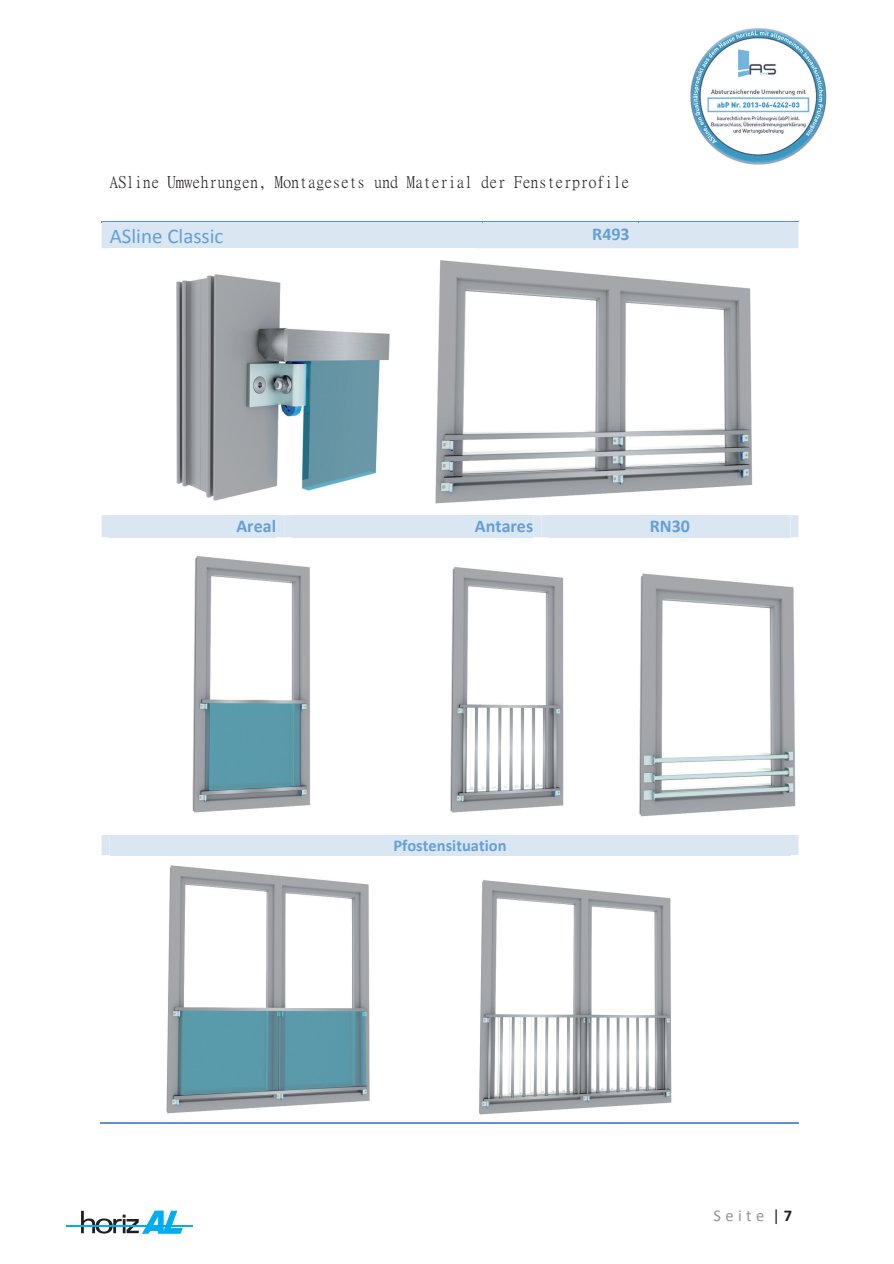
<style>
.page{position:relative;width:894px;height:1264px;background:#fff}
.page>*{position:absolute;margin:0;border:0;box-sizing:border-box;transform-origin:0 0}
.t1{font:21px "Calibri";color:#659fd5}
.t2{font:700 18px "Calibri";color:#659fd5}
.t3{font:16.5px "Ming Li U Ext B";letter-spacing:.005em;color:#231f20}
.t4{font:700 16.5px "Calibri";color:#659fd5}
.t5{font:16.5px "Calibri";letter-spacing:.275em;color:#939598}
.t6{font:700 16.5px "Calibri";color:#231f20}
.s1{color:#231f20}
.s2{font-weight:700;color:#231f20}
</style>
<div class="page">
<svg style="left:81px;top:1211px;width:101px;height:23px"></svg>
<hr style="left:66px;top:1226px;width:126px;height:1px;background:#00aeef">
<img style="left:690px;top:28px;width:137px;height:137px">
<div style="left:102px;top:224px;width:696px;height:24px;background:#dae7f2"></div>
<div style="left:646px;top:223px;width:144px;height:22px;background:#dae7f2"></div>
<hr style="left:102px;top:221px;width:380px;height:2px;background:#5d94c8">
<hr style="left:102px;top:223px;width:381px;height:1px;background:#dae7f2">
<hr style="left:482px;top:221px;width:156px;height:2px;background:#5d94c8">
<hr style="left:483px;top:223px;width:156px;height:1px;background:#dae7f2">
<hr style="left:638px;top:221px;width:160px;height:2px;background:#5d94c8">
<hr style="left:639px;top:223px;width:159px;height:1px;background:#dae7f2">
<div style="left:102px;top:515px;width:696px;height:22px;background:#dae7f2"></div>
<div style="left:549px;top:515px;width:241px;height:22px;background:#dae7f2"></div>
<svg style="left:102px;top:835px;width:696px;height:20px"></svg>
<div style="left:110px;top:835px;width:680px;height:20px;background:#dae7f2"></div>
<hr style="left:101px;top:1122px;width:183px;height:2px;background:#5d94c8">
<hr style="left:283px;top:1122px;width:199px;height:2px;background:#5d94c8">
<hr style="left:481px;top:1122px;width:157px;height:2px;background:#5d94c8">
<hr style="left:637px;top:1122px;width:161px;height:2px;background:#5d94c8">
<img style="left:176px;top:274px;width:214px;height:227px">
<img style="left:435px;top:260px;width:318px;height:244px">
<img style="left:450px;top:567px;width:114px;height:246px">
<img style="left:639px;top:573px;width:157px;height:244px">
<img style="left:192px;top:556px;width:119px;height:257px">
<img style="left:166px;top:865px;width:204px;height:249px">
<img style="left:479px;top:880px;width:193px;height:235px">
<p class="t3" style="left:110px;top:174px;width:521px">ASline Umwehrungen, Montagesets und Material der Fensterprofile</p>
<p class="t1" style="left:110px;top:222px;width:115px">ASline Classic</p>
<p class="t2" style="left:592px;top:222px;width:39px">R493</p>
<p class="t2" style="left:236px;top:515px;width:41px">Areal</p>
<p class="t2" style="left:475px;top:515px;width:60px">Antares</p>
<p class="t2" style="left:650px;top:515px;width:42px">RN30</p>
<p class="t4" style="left:393px;top:835px;width:115px">Pfostensituation</p>
<p class="t5" style="left:713px;top:1205px;width:40px">Seit</p>
<p class="t6" style="left:784px;top:1205px;width:10px">7</p>
<p class="t5" style="left:711px;top:1207px;width:81px">Seite <span class="s1">|</span><span class="s2">7</span></p>
</div>
